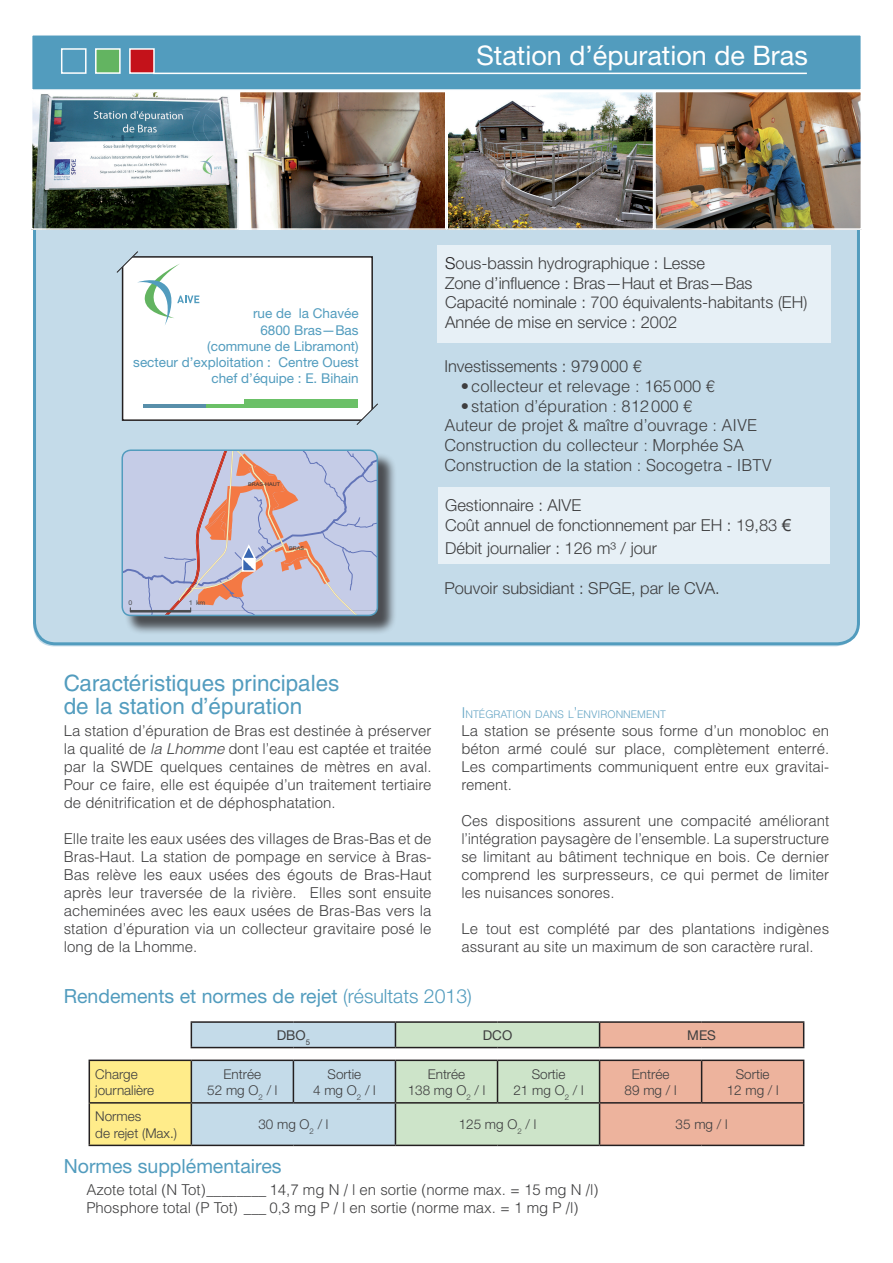
<style>
.page{position:relative;width:893px;height:1263px;background:#fff}
.page>*{position:absolute;margin:0;border:0;box-sizing:border-box;transform-origin:0 0}
.t1{font:27px "Helvetica Neue";color:#fff}
.t2{font:22.5px/22.5px "Helvetica LT Std";color:#529cbe}
.t3{font:19.5px "Helvetica Neue";color:#529cbe}
.t4{font:300 16.5px/19.8px "Helvetica Neue";color:#3e3e3f}
.t5{font:300 16.5px/19.8px "Helvetica LT Std";color:#3e3e3f}
.t6{font:300 15px/18px "Helvetica LT Std";color:#3e3e3f;text-align:justify}
.t7{font:300 13.5px/16.2px "Helvetica Neue";color:#3e3e3f;text-align:center}
.t8{font:13.5px/16.2px "Helvetica Neue";color:#529cbe;text-align:right}
.t9{font:13.5px "Helvetica Neue";color:#3e3e3f}
.t10{font:300 10.5px "Helvetica LT Std";color:#64a4c4}
.t11{font:6.6px "Arial";color:#4a4c4f;scale:1.07 1}
.t12{font:5.25px "Arial";color:#2f3234;scale:1.07 1}
.s1{color:#231f20}
.s2{font-family:"Helvetica LT Std"}
.s3{font-family:"Arial";font-weight:400}
.s4{font-style:italic}
.s5{font-size:15px}
.s6{font-weight:300}
</style>
<div class="page">
<div style="left:31px;top:34px;width:831px;height:57px;background:#529cbe;border:2px solid #fff"></div>
<div style="left:61px;top:48px;width:26px;height:26px;background:#529cbe;border:2px solid #fff"></div>
<div style="left:95px;top:48px;width:26px;height:26px;background:#63b461;border:2px solid #fff"></div>
<div style="left:129px;top:48px;width:26px;height:26px;background:#c4121a;border:2px solid #fff"></div>
<hr style="left:153px;top:73px;width:654px;height:1px;background:#fff">
<div style="left:33px;top:183px;width:824px;height:463px;background:#c4dbe9;border-radius:21px"></div>
<div style="left:123px;top:257px;width:249px;height:163px;background:#fff"></div>
<div style="left:122px;top:256px;width:251px;height:165px;border:2px solid #231f20"></div>
<div style="left:244px;top:399px;width:113px;height:9px;background:#6bc067"></div>
<hr style="left:143px;top:404px;width:63px;height:4px;background:#588faa">
<svg style="left:116px;top:251px;width:83px;height:75px"></svg>
<svg style="left:356px;top:403px;width:22px;height:22px"></svg>
<hr style="left:206px;top:404px;width:40px;height:4px;background:#6bc067">
<img style="left:34px;top:94px;width:617px;height:133px">
<div style="left:31px;top:91px;width:208px;height:139px;border:2px solid #fff"></div>
<div style="left:239px;top:91px;width:207px;height:139px;border:2px solid #fff"></div>
<div style="left:446px;top:91px;width:208px;height:139px;border:2px solid #fff"></div>
<img style="left:657px;top:94px;width:202px;height:133px">
<div style="left:654px;top:91px;width:208px;height:139px;border:2px solid #fff"></div>
<div style="left:437px;top:245px;width:393px;height:97px;background:#e7f0f6"></div>
<div style="left:438px;top:488px;width:391px;height:76px;background:#e7f0f6"></div>
<div style="left:124px;top:452px;width:273px;height:183px;background:#231f20;opacity:.75"></div>
<hr style="left:191px;top:1021px;width:102px;height:2px;background:#231f20">
<hr style="left:293px;top:1021px;width:102px;height:2px;background:#231f20">
<hr style="left:395px;top:1021px;width:102px;height:2px;background:#231f20">
<hr style="left:497px;top:1021px;width:103px;height:2px;background:#231f20">
<hr style="left:600px;top:1021px;width:102px;height:2px;background:#231f20">
<hr style="left:702px;top:1021px;width:102px;height:2px;background:#231f20">
<hr style="left:89px;top:1144px;width:102px;height:2px;background:#231f20">
<hr style="left:191px;top:1144px;width:102px;height:2px;background:#231f20">
<hr style="left:293px;top:1144px;width:102px;height:2px;background:#231f20">
<hr style="left:395px;top:1144px;width:102px;height:2px;background:#231f20">
<hr style="left:497px;top:1144px;width:103px;height:2px;background:#231f20">
<hr style="left:600px;top:1144px;width:102px;height:2px;background:#231f20">
<hr style="left:702px;top:1144px;width:102px;height:2px;background:#231f20">
<svg style="left:89px;top:1022px;width:715px;height:123px"></svg>
<hr style="left:191px;top:1047px;width:102px;height:1px;background:#231f20">
<hr style="left:293px;top:1047px;width:102px;height:1px;background:#231f20">
<hr style="left:395px;top:1047px;width:102px;height:1px;background:#231f20">
<hr style="left:497px;top:1047px;width:103px;height:1px;background:#231f20">
<hr style="left:600px;top:1047px;width:102px;height:1px;background:#231f20">
<hr style="left:702px;top:1047px;width:102px;height:1px;background:#231f20">
<hr style="left:89px;top:1059px;width:102px;height:2px;background:#231f20">
<hr style="left:191px;top:1059px;width:102px;height:2px;background:#231f20">
<hr style="left:293px;top:1059px;width:102px;height:2px;background:#231f20">
<hr style="left:395px;top:1059px;width:102px;height:2px;background:#231f20">
<hr style="left:497px;top:1059px;width:103px;height:2px;background:#231f20">
<hr style="left:600px;top:1059px;width:102px;height:2px;background:#231f20">
<hr style="left:702px;top:1059px;width:102px;height:2px;background:#231f20">
<svg style="left:122px;top:450px;width:255px;height:165px"></svg>
<h1 class="t1" style="left:476px;top:39px;width:333px">Station d’épuration de Bras</h1>
<p class="t8" style="left:133px;top:305px;width:227px">rue de la Chavée<br>6800 Bras—Bas<br>(commune de Libramont)<br>secteur d’exploitation : Centre Ouest chef d’équipe : E. Bihain</p>
<p class="t11" style="left:128px;top:598px;width:5px">0</p>
<p class="t11" style="left:189px;top:598px;width:17px">1 km</p>
<p class="t12" style="left:248px;top:481px;width:32px">BRAS-HAUT</p>
<p class="t12" style="left:289px;top:545px;width:16px">BRAS</p>
<p class="t4" style="left:445px;top:253px;width:364px"><span class="s1">S</span>ous-bassin hydrographique : Lesse<br>Zone d’influence : Bras—Haut et Bras—Bas Capacité nominale : 700 équivalents-habitants (EH)<br>Année de mise en service : 2002</p>
<p class="t4" style="left:444px;top:356px;width:199px">Investissements : <span class="s2">979000 €</span></p>
<p class="t5" style="left:461px;top:376px;width:256px">•collecteur et relevage : 165000 €</p>
<p class="t5" style="left:444px;top:396px;width:329px;text-indent:16px">• station d’épuration : 812000 €<br>Auteur de projet &amp; maître d’ouvrage : AIVE Construction du collecteur : Morphée SA Construction de la station : Socogetra - IBTV</p>
<p class="t4" style="left:445px;top:495px;width:348px">Gestionnaire : AIVE<br>Coût annuel de fonctionnement par EH : 19,83 <span class="s3">€</span></p>
<p class="t4" style="left:445px;top:537px;width:213px">Débit journalier : 126 m³ / jour</p>
<p class="t4" style="left:444px;top:578px;width:277px">Pouvoir subsidiant : SPGE, par le CVA.</p>
<h2 class="t2" style="left:64px;top:672px;width:277px">Caractéristiques principales de la station d’épuration</h2>
<p class="t6" style="left:64px;top:722px;width:369px">La station d’épuration de Bras est destinée à préserver la qualité de <span class="s4">la Lhomme</span> dont l’eau est captée et traitée par la SWDE quelques centaines de mètres en aval.<br>Pour ce faire, elle est équipée d’un traitement tertiaire de dénitrification et de déphosphatation.</p>
<p class="t6" style="left:64px;top:830px;width:369px">Elle traite les eaux usées des villages de Bras-Bas et de Bras-Haut. La station de pompage en service à Bras-Bas relève les eaux usées des égouts de Bras-Haut après leur traversée de la rivière. Elles sont ensuite acheminées avec les eaux usées de Bras-Bas vers la station d’épuration via un collecteur gravitaire posé le long de la Lhomme.</p>
<p class="t10" style="left:461px;top:708px;width:206px"><span class="s5">I</span>NTÉGRATI ON DANS L<span class="s5">’</span>ENVI RONNEMENT</p>
<p class="t6" style="left:461px;top:722px;width:369px">La station se présente sous forme d’un monobloc en béton armé coulé sur place, complètement enterré.<br>Les compartiments communiquent entre eux gravitai&shy;rement.</p>
<p class="t6" style="left:461px;top:812px;width:369px">Ces dispositions assurent une compacité améliorant l’intégration paysagère de l’ensemble. La superstructure se limitant au bâtiment technique en bois. Ce dernier comprend les surpresseurs, ce qui permet de limiter les nuisances sonores.</p>
<p class="t6" style="left:461px;top:920px;width:369px">Le tout est complété par des plantations indigènes assurant au site un maximum de son caractère rural.</p>
<h3 class="t3" style="left:64px;top:984px;width:410px">Rendements et normes de rejet <span class="s6">(résultats 2013)</span></h3>
<p class="t9" style="left:277px;top:1027px;width:35px">DBO<sub>5</sub></p>
<p class="t9" style="left:483px;top:1027px;width:31px">DCO</p>
<p class="t9" style="left:687px;top:1027px;width:30px">MES</p>
<p class="t7" style="left:95px;top:1065px;width:61px;text-align:left">Charge journalière</p>
<p class="t7" style="left:207px;top:1065px;width:72px">Entrée<br>52 mg O<sub>2</sub> / l</p>
<p class="t7" style="left:313px;top:1065px;width:64px">Sortie<br>4 mg O<sub>2</sub> / l</p>
<p class="t7" style="left:408px;top:1065px;width:79px">Entrée<br>138 mg O<sub>2</sub> / l</p>
<p class="t7" style="left:513px;top:1065px;width:72px">Sortie<br>21 mg O<sub>2</sub> / l</p>
<p class="t7" style="left:625px;top:1065px;width:54px">Entrée<br>89 mg / l</p>
<p class="t7" style="left:727px;top:1065px;width:54px">Sortie<br>12 mg / l</p>
<p class="t7" style="left:95px;top:1108px;width:83px;text-align:left">Normes<br>de rejet (Max.)</p>
<p class="t7" style="left:258px;top:1116px;width:72px">30 mg O<sub>2</sub> / l</p>
<p class="t7" style="left:459px;top:1116px;width:79px">125 mg O<sub>2</sub> / l</p>
<p class="t7" style="left:676px;top:1116px;width:54px">35 mg / l</p>
<h3 class="t3" style="left:64px;top:1154px;width:219px">Normes supplémentaires</h3>
<p class="t6" style="left:86px;top:1181px;width:513px">Azote total (N Tot)________ 14,7 mg N / l en sortie (norme max. = 15 mg N /l)<br>Phosphore total (P Tot) ___ 0,3 mg P / l en sortie (norme max. = 1 mg P /l)</p>
</div>
